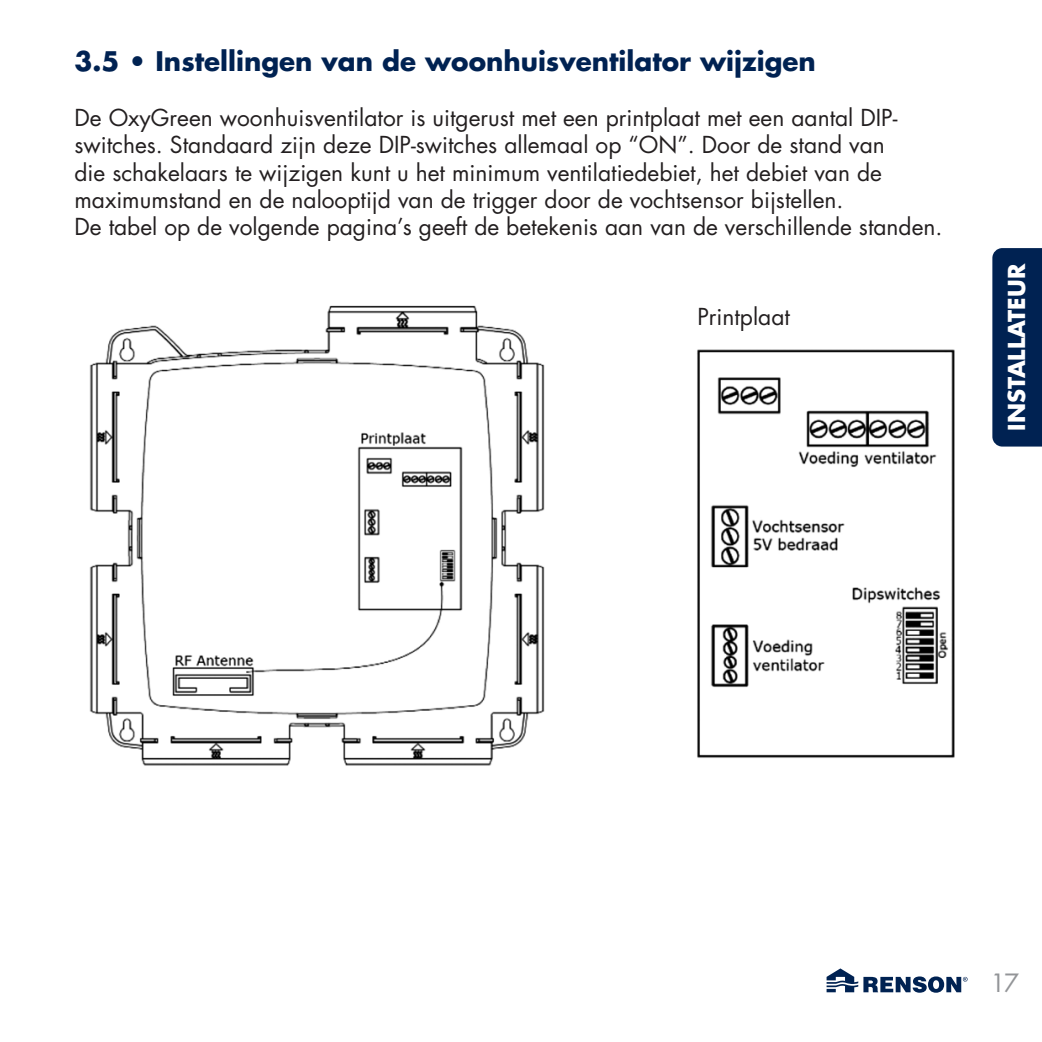
<style>
.page{position:relative;width:1042px;height:1042px;background:#fff}
.page>*{position:absolute;margin:0;border:0;box-sizing:border-box;transform-origin:0 0}
.T2{font:700 26.25px "Futura Std";color:#002252}
.t1{font:24.5px "Futura Std";color:#939598}
.body{font:22.75px/27.3px "Futura Std";color:#231f20}
.body-2{font:700 22.75px "Futura Std";color:#fff}
</style>
<div class="page">
<svg style="left:826px;top:968px;width:141px;height:24px"></svg>
<img style="left:697px;top:349px;width:258px;height:409px">
<img style="left:89px;top:305px;width:456px;height:461px">
<div style="left:992px;top:248px;width:50px;height:198px;background:#002252"></div>
<p class="T2" style="left:74px;top:44px;width:743px">3.5 • Instellingen van de woonhuisventilator wijzigen</p>
<p class="body" style="left:74px;top:104px;width:824px">De OxyGreen woonhuisventilator is uitgerust met een printplaat met een aantal DIP&shy;switches. Standaard zijn deze DIP-switches allemaal op “ON”. Door de stand van die schakelaars te wijzigen kunt u het minimum ventilatiedebiet, het debiet van de maximumstand en de nalooptijd van de trigger door de vochtsensor bijstellen.</p>
<p class="body" style="left:74px;top:213px;width:869px">De tabel op de volgende pagina’s geeft de betekenis aan van de verschillende standen.</p>
<p class="body" style="left:697px;top:303px;width:94px">Printplaat</p>
<p class="body-2" style="left:1001px;top:431px;width:168px;rotate:-90deg">INSTALLATEUR</p>
<p class="t1" style="left:990px;top:967px;width:30px">17</p>
</div>
